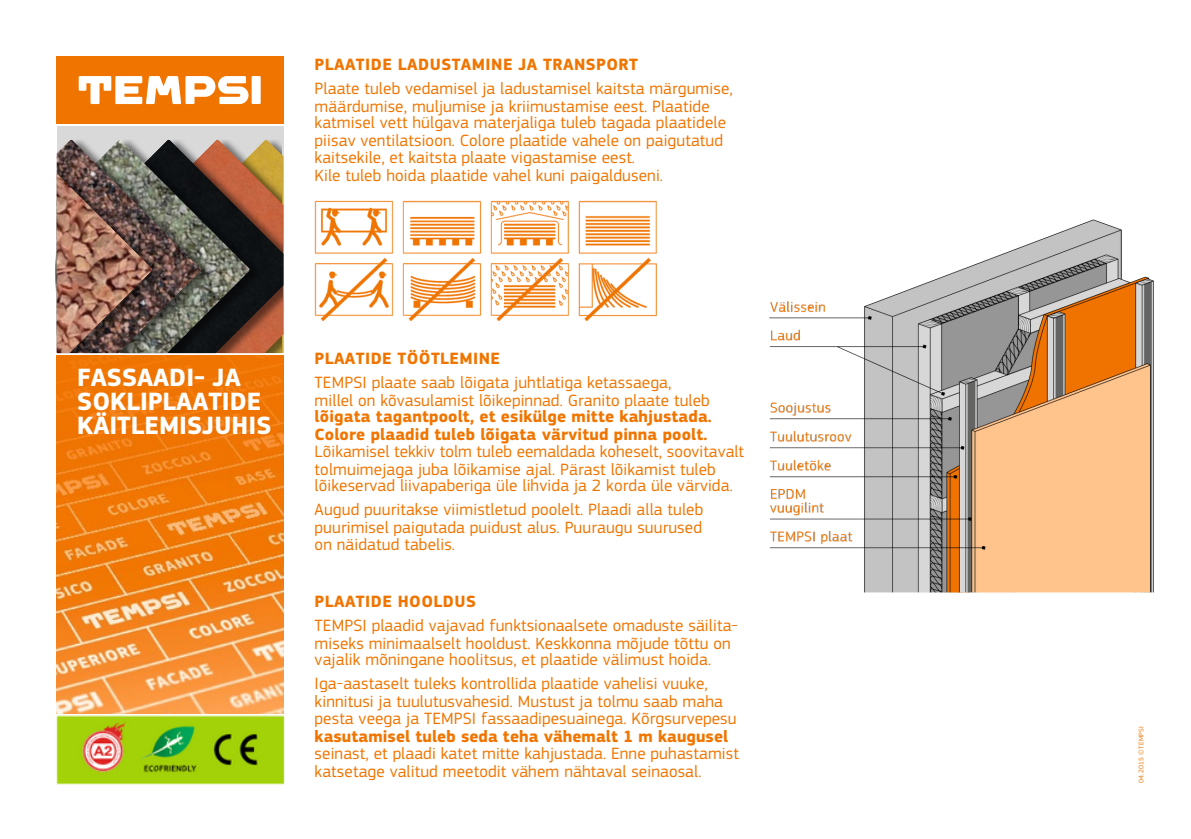
<style>
.page{position:relative;width:1191px;height:839px;background:#fff}
.page>*{position:absolute;margin:0;border:0;box-sizing:border-box;transform-origin:0 0}
.t1{font:700 26px/24px "PF Square Sans Pro";color:#fff}
.t2{font:17px/17.2px "PF Square Sans Pro";letter-spacing:.01em;color:#f07500}
.t3{font:7px "PF Square Sans Pro";letter-spacing:.04em;color:#f07500}
.s1{font-weight:700}
</style>
<div class="page">
<div style="left:57px;top:57px;width:226px;height:66px;background:#f07500"></div>
<svg style="left:79px;top:76px;width:182px;height:28px"></svg>
<img style="left:769px;top:219px;width:385px;height:374px">
<img style="left:314px;top:200px;width:343px;height:121px">
<img style="left:57px;top:356px;width:226px;height:348px">
<div style="left:57px;top:126px;width:226px;height:227px;background:#d9d9d9"></div>
<img style="left:251px;top:140px;width:32px;height:213px">
<img style="left:217px;top:139px;width:45px;height:213px">
<img style="left:202px;top:140px;width:49px;height:213px">
<img style="left:71px;top:139px;width:143px;height:213px">
<img style="left:57px;top:140px;width:145px;height:213px">
<img style="left:58px;top:160px;width:108px;height:192px">
<img style="left:57px;top:173px;width:96px;height:180px">
<img style="left:56px;top:704px;width:229px;height:81px">
<p class="t2" style="left:315px;top:53px;width:420px;line-height:24px"><span class="s1">PLAATIDE LADUSTAMINE JA TRANSPORT<br></span>Plaate tuleb vedamisel ja ladustamisel kaitsta märgumise,</p>
<p class="t2" style="left:315px;top:99px;width:413px">määrdumise, muljumise ja kriimustamise eest. Plaatide katmisel vett hülgava materjaliga tuleb tagada plaatidele piisav ventilatsioon. Colore plaatide vahele on paigutatud</p>
<p class="t2" style="left:315px;top:149px;width:350px;line-height:18px">kaitsekile, et kaitsta plaate vigastamise eest.<br>Kile tuleb hoida plaatide vahel kuni paigalduseni.</p>
<p class="t1" style="left:77px;top:368px;width:196px">FASSAADI- JA<br>SOKLIPLAATIDE<br>KÄITLEMISJUHIS</p>
<p class="t2" style="left:315px;top:347px;width:358px;line-height:24px"><span class="s1">PLAATIDE TÖÖTLEMINE<br></span>TEMPSI plaate saab lõigata juhtlatiga ketassaega,</p>
<p class="t2" style="left:315px;top:392px;width:431px">millel on kõvasulamist lõikepinnad. Granito plaate tuleb <span class="s1">lõigata tagantpoolt, et esikülge mitte kahjustada.<br>Colore plaadid tuleb lõigata värvitud pinna poolt.<br></span>Lõikamisel tekkiv tolm tuleb eemaldada koheselt, soovitavalt tolmuimejaga juba lõikamise ajal. Pärast lõikamist tuleb lõikeservad liivapaberiga üle lihvida ja 2 korda üle värvida.</p>
<p class="t2" style="left:315px;top:502px;width:390px">Augud puuritakse viimistletud poolelt. Plaadi alla tuleb</p>
<p class="t2" style="left:315px;top:520px;width:389px;line-height:16.4px">puurimisel paigutada puidust alus. Puuraugu suurused on näidatud tabelis.</p>
<p class="t2" style="left:315px;top:590px;width:425px;line-height:24px"><span class="s1">PLAATIDE HOOLDUS<br></span>TEMPSI plaadid vajavad funktsionaalsete omaduste säilita-</p>
<p class="t2" style="left:315px;top:636px;width:418px;line-height:16.4px">miseks minimaalselt hooldust. Keskkonna mõjude tõttu on vajalik mõningane hoolitsus, et plaatide välimust hoida.</p>
<p class="t2" style="left:315px;top:676px;width:423px">Iga-aastaselt tuleks kontrollida plaatide vahelisi vuuke, kinnitusi ja tuulutusvahesid. Mustust ja tolmu saab maha pesta veega ja TEMPSI fassaadipesuainega. Kõrgsurvepesu <span class="s1">kasutamisel tuleb seda teha vähemalt 1 m kaugusel</span></p>
<h2 class="t2" style="left:315px;top:745px;width:426px;line-height:18px">seinast, et plaadi katet mitte kahjustada. Enne puhastamist katsetage valitud meetodit vähem nähtaval seinaosal.</h2>
<h1 class="t3" style="left:1138px;top:783px;width:58px;rotate:-90deg">04.2015 ©TEMPSI</h1>
</div>
